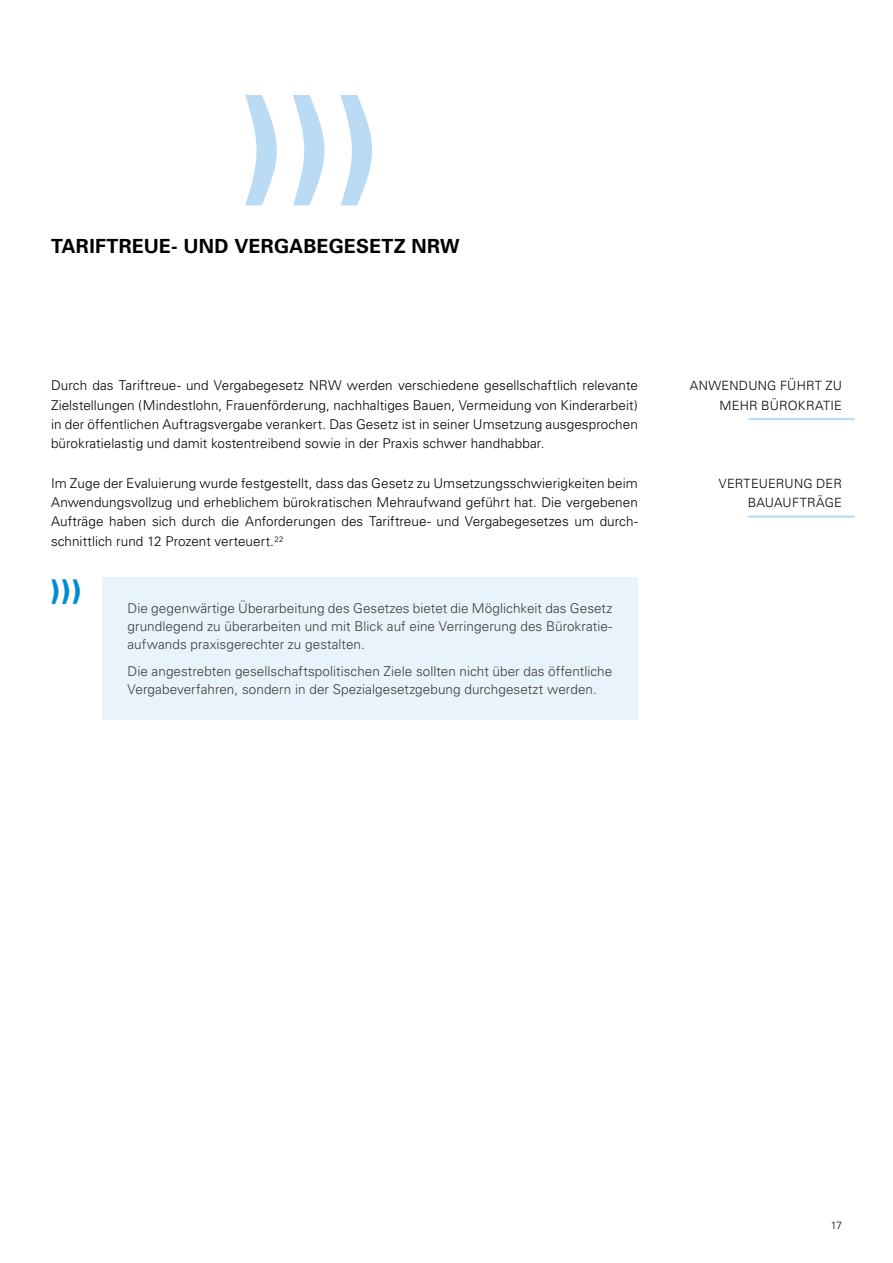
<style>
.page{position:relative;width:893px;height:1263px;background:#fff}
.page>*{position:absolute;margin:0;border:0;box-sizing:border-box;transform-origin:0 0}
.t1{font:900 135px "Univers";color:#badbf3}
.t2{font:900 30px "Univers";color:#008bcf}
.t3{font:700 19.5px "Univers";letter-spacing:.015em;color:#000}
.t4{font:300 13.5px/19.5px "Univers";letter-spacing:.005em;color:#000;text-align:justify}
.t5{font:300 13.5px/18px "Univers";letter-spacing:.005em;color:#3b3b3a;text-align:justify}
.t6{font:300 12.75px/19.5px "Univers";letter-spacing:.02em;color:#000;text-align:right}
.t7{font:300 10.5px "Univers";color:#000}
</style>
<div class="page">
<div style="left:102px;top:577px;width:536px;height:142px;background:#e9f3fb"></div>
<hr style="left:748px;top:418px;width:107px;height:2px;background:#badbf3">
<hr style="left:748px;top:515px;width:107px;height:3px;background:#badbf3">
<h1 class="t1" style="left:239px;top:60px;width:142px">)))</h1>
<h3 class="t3" style="left:51px;top:235px;width:410px">TARIFTREUE- UND VERGABEGESETZ NRW</h3>
<p class="t4" style="left:51px;top:375px;width:588px">D urch das Tariftreue- und Vergabegesetz NRW werden verschiedene gesellschaftlich relevante Zielstellungen (M indestlohn, Frauenförderung, nachhaltiges Bauen, Vermeidung von Kinderarbeit) in der öffentlichen Auftragsvergabe verankert. Das G esetz ist in seiner U msetzung ausgesprochen bürokratielastig und damit kostentreibend sowie in der Praxis schwer handhabbar.</p>
<p class="t4" style="left:51px;top:473px;width:588px">I m Zuge der Evaluierung wurde festgestellt, dass das G esetz zu U msetzungsschwierigkeiten beim Anwendungsvollzug und erheblichem bürokratischen M ehraufwand geführt hat. Die vergebenen Aufträge haben sich durch die Anforderungen des Tariftreue- und Vergabegesetzes um durch&shy;schnittlich rund 12 Prozent verteuert.<sup>22</sup></p>
<h2 class="t2" style="left:50px;top:572px;width:33px">)))</h2>
<p class="t5" style="left:128px;top:599px;width:486px">D ie gegenwärtige Ü berarbeitung des G esetzes bietet die M öglichkeit das G esetz grundlegend zu überarbeiten und mit Blick auf eine Verringerung des Bürokratie&shy;aufwands praxisgerechter zu gestalten.</p>
<p class="t5" style="left:128px;top:662px;width:486px">Die angestrebten gesellschaftspolitischen Ziele sollten nicht über das öffentliche<br>Vergabeverfahren, sondern in der Spezialgesetzgebung durchgesetzt werden.</p>
<p class="t6" style="left:690px;top:376px;width:154px">Anwendung führt zu mehr Bürokratie</p>
<p class="t6" style="left:719px;top:473px;width:125px">Verteuerung der<br>Bauaufträge</p>
<p class="t7" style="left:831px;top:1218px;width:13px">17</p>
</div>
